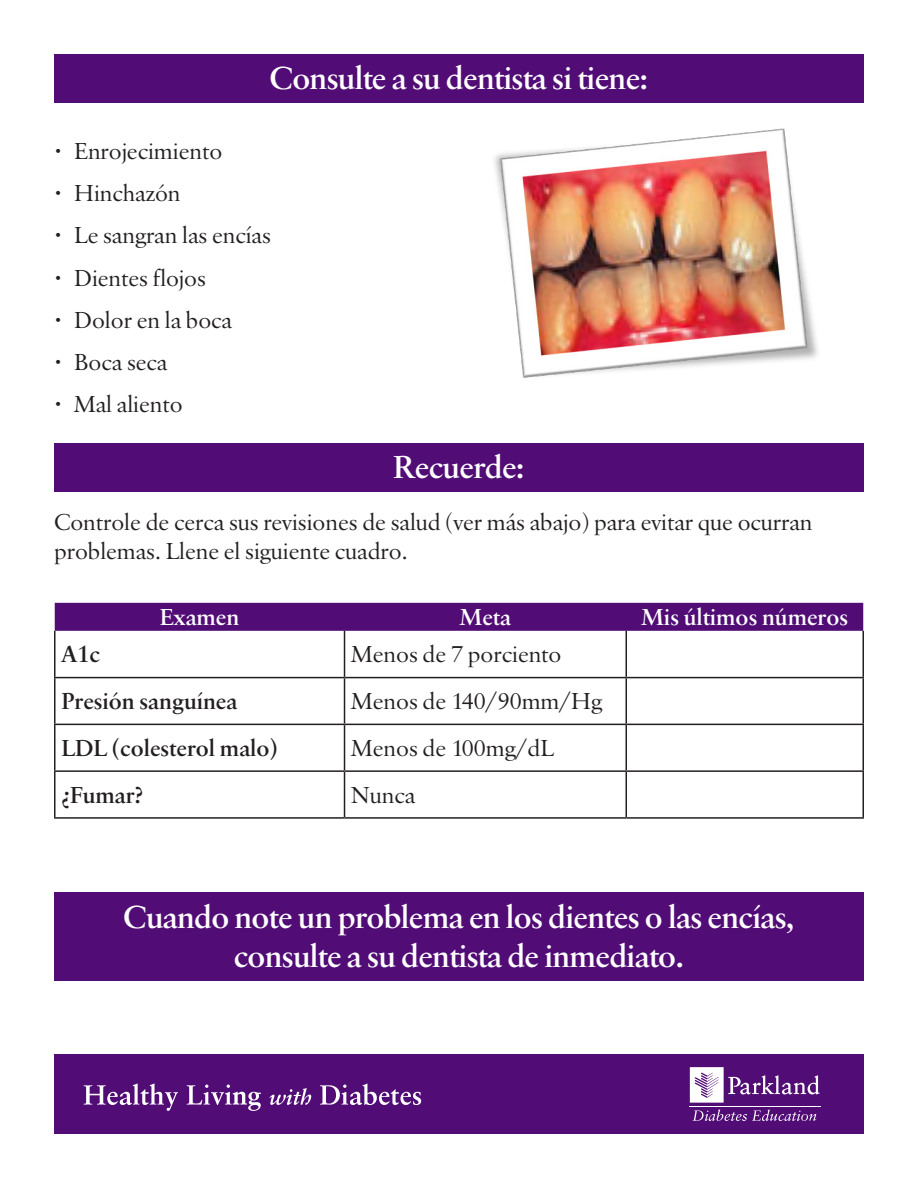
<style>
.page{position:relative;width:918px;height:1188px;background:#fff}
.page>*{position:absolute;margin:0;border:0;box-sizing:border-box;transform-origin:0 0}
.t1{font:33px/39.6px "Sabon Bld";letter-spacing:-.02em;color:#fff;text-align:center}
.t2{font:24px/28.8px "Sabon Rmn";color:#231f20}
.t3{font:24px "Sabon Bld";color:#231f20}
.t4{font:24px "Sabon Bld";color:#fff}
</style>
<div class="page">
<div style="left:54px;top:1054px;width:810px;height:80px;background:#510c76"></div>
<svg style="left:84px;top:1083px;width:177px;height:28px"></svg>
<svg style="left:269px;top:1088px;width:42px;height:17px"></svg>
<svg style="left:320px;top:1083px;width:101px;height:22px"></svg>
<hr style="left:689px;top:1106px;width:131px;height:1px;background:#fff">
<svg style="left:693px;top:1109px;width:123px;height:12px"></svg>
<svg style="left:690px;top:1067px;width:130px;height:36px"></svg>
<div style="left:54px;top:54px;width:810px;height:49px;background:#510c76"></div>
<div style="left:54px;top:443px;width:810px;height:49px;background:#510c76"></div>
<div style="left:54px;top:892px;width:810px;height:89px;background:#510c76"></div>
<div style="left:55px;top:603px;width:808px;height:28px;background:#510c76"></div>
<hr style="left:54px;top:631px;width:2px;height:46px;background:#231f20">
<hr style="left:344px;top:631px;width:1px;height:46px;background:#231f20">
<hr style="left:626px;top:631px;width:1px;height:46px;background:#231f20">
<hr style="left:862px;top:631px;width:2px;height:46px;background:#231f20">
<hr style="left:54px;top:677px;width:291px;height:1px;background:#231f20">
<hr style="left:54px;top:678px;width:2px;height:46px;background:#231f20">
<hr style="left:345px;top:677px;width:281px;height:1px;background:#231f20">
<hr style="left:344px;top:678px;width:1px;height:46px;background:#231f20">
<hr style="left:626px;top:677px;width:238px;height:1px;background:#231f20">
<hr style="left:626px;top:678px;width:1px;height:46px;background:#231f20">
<hr style="left:862px;top:678px;width:2px;height:46px;background:#231f20">
<hr style="left:54px;top:724px;width:291px;height:1px;background:#231f20">
<hr style="left:54px;top:725px;width:2px;height:45px;background:#231f20">
<hr style="left:345px;top:724px;width:281px;height:1px;background:#231f20">
<hr style="left:344px;top:725px;width:1px;height:45px;background:#231f20">
<hr style="left:626px;top:724px;width:238px;height:1px;background:#231f20">
<hr style="left:626px;top:725px;width:1px;height:45px;background:#231f20">
<hr style="left:862px;top:725px;width:2px;height:45px;background:#231f20">
<hr style="left:54px;top:770px;width:291px;height:2px;background:#231f20">
<hr style="left:54px;top:772px;width:2px;height:45px;background:#231f20">
<hr style="left:345px;top:770px;width:281px;height:2px;background:#231f20">
<hr style="left:344px;top:772px;width:1px;height:45px;background:#231f20">
<hr style="left:626px;top:770px;width:238px;height:2px;background:#231f20">
<hr style="left:626px;top:772px;width:1px;height:45px;background:#231f20">
<hr style="left:862px;top:772px;width:2px;height:45px;background:#231f20">
<hr style="left:54px;top:817px;width:291px;height:2px;background:#231f20">
<hr style="left:345px;top:817px;width:281px;height:2px;background:#231f20">
<hr style="left:626px;top:817px;width:238px;height:2px;background:#231f20">
<img style="left:494px;top:128px;width:324px;height:250px">
<h1 class="t1" style="left:270px;top:61px;width:380px">Consulte a su dentista si tiene:</h1>
<p class="t2" style="left:54px;top:138px;width:170px">• Enrojecimiento</p>
<p class="t2" style="left:54px;top:181px;width:128px">• Hinchazón</p>
<p class="t2" style="left:54px;top:223px;width:218px">• Le sangran las encías</p>
<p class="t2" style="left:54px;top:265px;width:153px">• Dientes flojos</p>
<p class="t2" style="left:54px;top:307px;width:180px">• Dolor en la boca</p>
<p class="t2" style="left:54px;top:350px;width:115px">• Boca seca</p>
<p class="t2" style="left:54px;top:392px;width:130px">• Mal aliento</p>
<h1 class="t1" style="left:393px;top:450px;width:133px">Recuerde:</h1>
<p class="t2" style="left:54px;top:510px;width:760px">Controle de cerca sus revisiones de salud (ver más abajo) para evitar que ocurran problemas. Llene el siguiente cuadro.</p>
<p class="t4" style="left:160px;top:601px;width:81px">Examen</p>
<p class="t4" style="left:460px;top:601px;width:53px">Meta</p>
<p class="t4" style="left:641px;top:601px;width:208px">Mis últimos números</p>
<p class="t3" style="left:62px;top:638px;width:40px">A1c</p>
<p class="t2" style="left:351px;top:642px;width:212px">Menos de 7 porciento</p>
<p class="t3" style="left:62px;top:685px;width:177px">Presión sanguínea</p>
<p class="t2" style="left:351px;top:689px;width:252px">Menos de 140/90mm/Hg</p>
<p class="t3" style="left:62px;top:732px;width:218px">LDL (colesterol malo)</p>
<p class="t2" style="left:351px;top:735px;width:204px">Menos de 100mg/dL</p>
<p class="t3" style="left:62px;top:779px;width:83px">¿Fumar?</p>
<p class="t2" style="left:351px;top:782px;width:65px">Nunca</p>
<h1 class="t1" style="left:123px;top:900px;width:673px">Cuando note un problema en los dientes o las encías, consulte a su dentista de inmediato.</h1>
</div>
